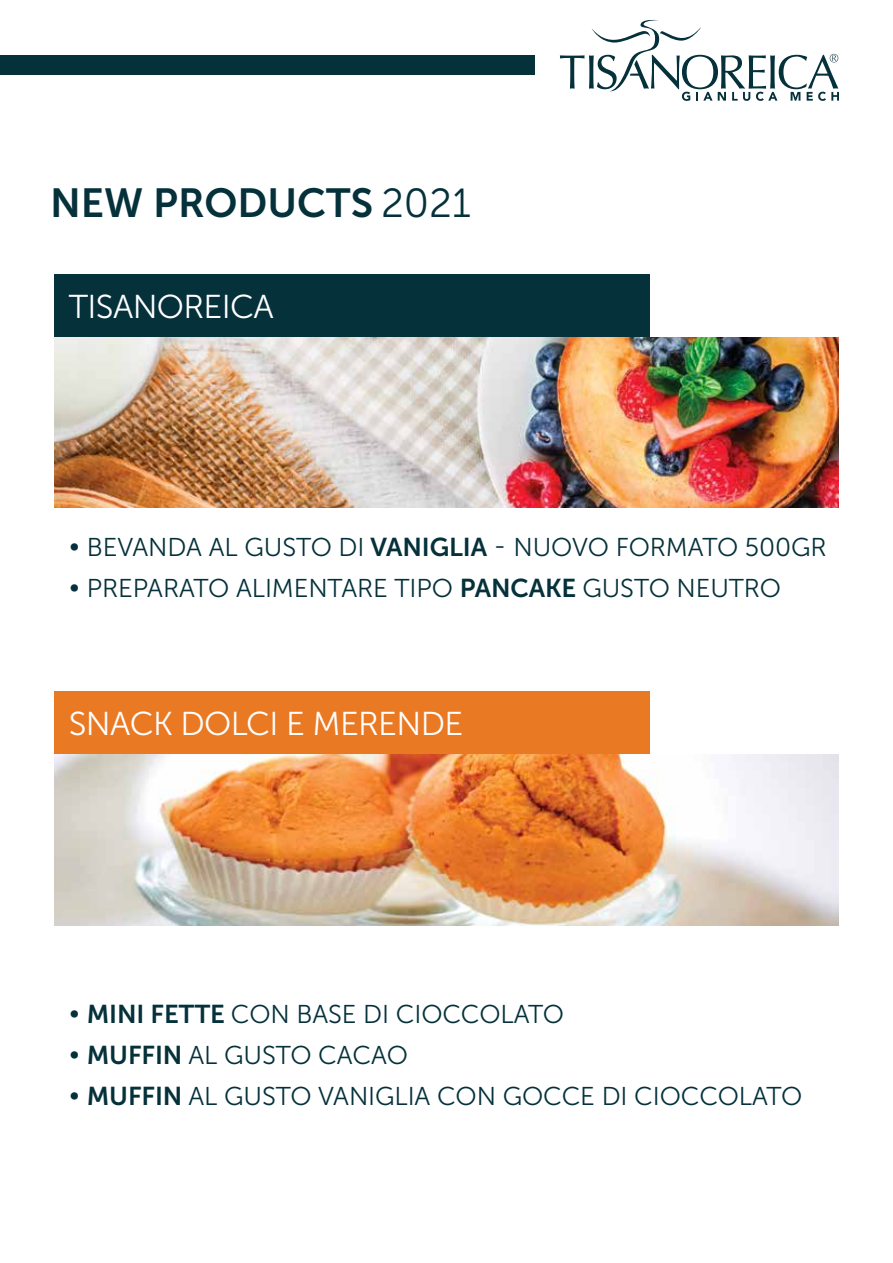
<style>
.page{position:relative;width:893px;height:1263px;background:#fff}
.page>*{position:absolute;margin:0;border:0;box-sizing:border-box;transform-origin:0 0}
.t1{font:40.5px "Museo Sans 700";color:#05313b}
.t2{font:33px "Museo Sans 300";letter-spacing:-.02em;color:#fff}
.t3{font:25.8px "Museo Sans 300";letter-spacing:-.005em;color:#05313b}
.s1{font-family:"Museo Sans 300"}
.s2{font-family:"Museo Sans 700"}
</style>
<div class="page">
<div style="left:0;top:55px;width:534px;height:20px;background:#05313b"></div>
<svg style="left:560px;top:19px;width:279px;height:82px"></svg>
<div style="left:54px;top:691px;width:595px;height:64px;background:#ea7924"></div>
<div style="left:54px;top:274px;width:595px;height:64px;background:#05313b"></div>
<img style="left:54px;top:755px;width:785px;height:170px">
<img style="left:54px;top:338px;width:785px;height:170px">
<h1 class="t1" style="left:50px;top:181px;width:422px">NEW PRODUCTS <span class="s1">2021</span></h1>
<p class="t2" style="left:69px;top:289px;width:206px">TISANOREICA</p>
<p class="t3" style="left:69px;top:533px;width:759px">• BEVANDA AL GUSTO DI <span class="s2">VANIGLIA</span> - NUOVO FORMATO 500GR</p>
<p class="t3" style="left:69px;top:574px;width:714px">• PREPARATO ALIMENTARE TIPO <span class="s2">PANCAKE</span> GUSTO NEUTRO</p>
<p class="t2" style="left:69px;top:706px;width:396px">SNACK DOLCI E MERENDE</p>
<p class="t3" style="left:69px;top:1000px;width:497px">• <span class="s2">MINI FETTE</span> CON BASE DI CIOCCOLATO</p>
<p class="t3" style="left:69px;top:1041px;width:341px">• <span class="s2">MUFFIN</span> AL GUSTO CACAO</p>
<p class="t3" style="left:69px;top:1082px;width:735px">• <span class="s2">MUFFIN</span> AL GUSTO VANIGLIA CON GOCCE DI CIOCCOLATO</p>
</div>
